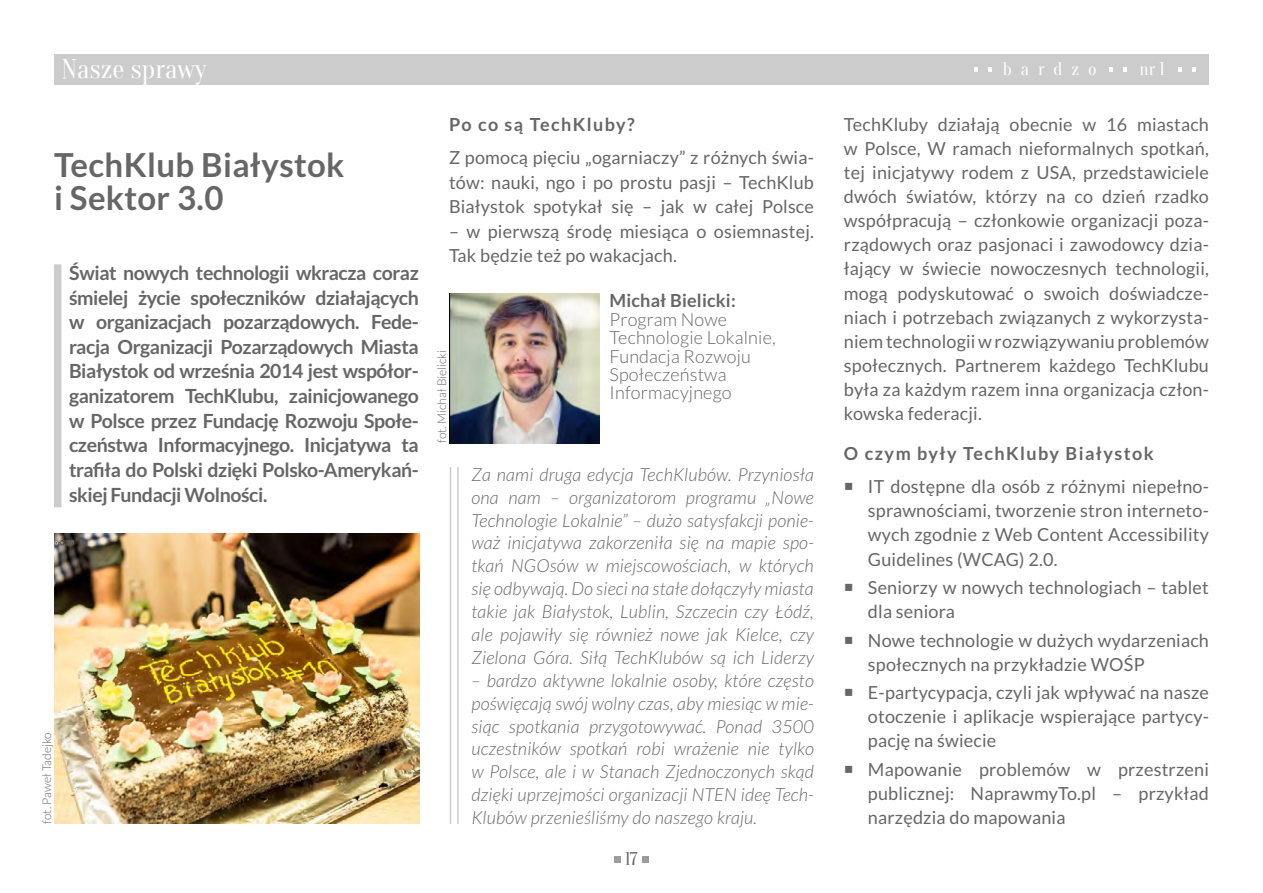
<style>
.page{position:relative;width:1263px;height:893px;background:#fff}
.page>*{position:absolute;margin:0;border:0;box-sizing:border-box;transform-origin:0 0}
.t1{font:700 33px/33.6px "Lato";letter-spacing:.01em;color:#666}
.t2{font:27px "Oranienbaum";color:#fff}
.t3{font:700 19.5px/24.6px "Lato";letter-spacing:-.02em;color:#666;text-align:justify}
.t4{font:18px/24px "Lato";letter-spacing:.01em;color:#666;text-align:justify}
.t5{font:italic 300 18px/23px "Lato";letter-spacing:.01em;color:#666;text-align:justify}
.t6{font:300 18px/18.5px "Lato";letter-spacing:.01em;color:#666}
.t7{font:700 18px "Lato";letter-spacing:.08em;color:#666}
.t8{font:700 18px "Lato";letter-spacing:.01em;color:#666}
.t9{font:18px "Oranienbaum";letter-spacing:.5em;color:#fff}
.t10{font:18px "Oranienbaum";color:#666}
.t11{font:300 12px "Lato";color:#666}
</style>
<div class="page">
<div style="left:54px;top:54px;width:1155px;height:31px;background:#ccc"></div>
<svg style="left:615px;top:856px;width:6px;height:6px"></svg>
<svg style="left:642px;top:856px;width:6px;height:6px"></svg>
<svg style="left:988px;top:68px;width:3px;height:4px"></svg>
<svg style="left:974px;top:68px;width:4px;height:4px"></svg>
<svg style="left:1192px;top:68px;width:3px;height:4px"></svg>
<svg style="left:1178px;top:68px;width:4px;height:4px"></svg>
<svg style="left:1123px;top:68px;width:3px;height:4px"></svg>
<svg style="left:1109px;top:68px;width:4px;height:4px"></svg>
<img style="left:54px;top:533px;width:365px;height:291px">
<img style="left:449px;top:293px;width:150px;height:150px">
<hr style="left:450px;top:467px;width:1px;height:357px;background:#ccc">
<hr style="left:457px;top:467px;width:2px;height:357px;background:#ccc">
<div style="left:54px;top:264px;width:8px;height:243px;background:#ccc"></div>
<h2 class="t2" style="left:62px;top:54px;width:146px">Nasze sprawy</h2>
<p class="t9" style="left:1003px;top:59px;width:95px">bardzo</p>
<p class="t9" style="left:1139px;top:59px;width:27px">nr 1</p>
<h1 class="t1" style="left:54px;top:147px;width:292px">TechKlub Białystok i Sektor 3.0</h1>
<p class="t3" style="left:69px;top:260px;width:351px">Świat nowych technologii wkracza coraz śmielej życie społeczników działających w organizacjach pozarządowych. Fede&shy;racja Organizacji Pozarządowych Miasta Białystok od września 2014 jest współor&shy;ganizatorem TechKlubu, zainicjowanego w Polsce przez Fundację Rozwoju Społe&shy;czeństwa Informacyjnego. Inicjatywa ta trafiła do Polski dzięki Polsko-Amerykań&shy;skiej Fundacji Wolności.</p>
<p class="t11" style="left:40px;top:824px;width:93px;rotate:-90deg">fot. Paweł Tadejko</p>
<p class="t7" style="left:449px;top:114px;width:187px">Po co są TechKluby?</p>
<p class="t4" style="left:449px;top:145px;width:366px;line-height:24.5px">Z pomocą pięciu „ogarniaczy” z różnych świa&shy;tów: nauki, ngo i po prostu pasji – TechKlub Białystok spotykał się – jak w całej Polsce</p>
<p class="t4" style="left:449px;top:219px;width:366px;line-height:24.5px">– w pierwszą środę miesiąca o osiemnastej.<br>Tak będzie też po wakacjach.</p>
<p class="t8" style="left:609px;top:290px;width:128px">Michał Bielicki:</p>
<p class="t6" style="left:609px;top:310px;width:168px">Program Nowe<br>Technologie Lokalnie,<br>Fundacja Rozwoju<br>Społeczeństwa<br>Informacyjnego</p>
<p class="t11" style="left:435px;top:443px;width:95px;rotate:-90deg">fot. Michał Bielicki</p>
<p class="t5" style="left:471px;top:463px;width:344px">Za nami druga edycja TechKlubów. Przyniosła ona nam – organizatorom programu „Nowe Technologie Lokalnie” – dużo satysfakcji ponie&shy;waż inicjatywa zakorzeniła się na mapie spo&shy;tkań NGOsów w miejscowościach, w których się odbywają. Do sieci na stałe dołączyły miasta takie jak Białystok, Lublin, Szczecin czy Łódź, ale pojawiły się również nowe jak Kielce, czy Zielona Góra. Siłą TechKlubów są ich Liderzy</p>
<p class="t5" style="left:471px;top:669px;width:344px">– bardzo aktywne lokalnie osoby, które często poświęcają swój wolny czas, aby miesiąc w mie&shy;siąc spotkania przygotowywać. Ponad 3500 uczestników spotkań robi wrażenie nie tylko w Polsce, ale i w Stanach Zjednoczonych skąd dzięki uprzejmości organizacji NTEN ideę Tech-Klubów przenieśliśmy do naszego kraju.</p>
<p class="t10" style="left:625px;top:849px;width:14px">17</p>
<p class="t4" style="left:844px;top:113px;width:366px">TechKluby działają obecnie w 16 miastach w Polsce, W ramach nieformalnych spotkań, tej inicjatywy rodem z USA, przedstawiciele dwóch światów, którzy na co dzień rzadko współpracują – członkowie organizacji poza&shy;rządowych oraz pasjonaci i zawodowcy dzia&shy;łający w świecie nowoczesnych technologii, mogą podyskutować o swoich doświadcze&shy;niach i potrzebach związanych z wykorzysta&shy;niem technologii w rozwiązywaniu problemów społecznych. Partnerem każdego TechKlubu była za każdym razem inna organizacja człon&shy;kowska federacji.</p>
<p class="t7" style="left:844px;top:443px;width:311px">O czym były TechKluby Białystok</p>
<p class="t4" style="left:868px;top:475px;width:342px">IT dostępne dla osób z różnymi niepełno&shy;sprawnościami, tworzenie stron interneto&shy;wych zgodnie z Web Content Accessibility Guidelines (WCAG) 2.0.</p>
<p class="t4" style="left:868px;top:575px;width:342px">Seniorzy w nowych technologiach – tablet dla seniora</p>
<p class="t4" style="left:868px;top:628px;width:342px">Nowe technologie w dużych wydarzeniach społecznych na przykładzie WOŚP</p>
<p class="t4" style="left:868px;top:681px;width:342px">E-partycypacja, czyli jak wpływać na nasze otoczenie i aplikacje wspierające partycy&shy;pację na świecie</p>
<p class="t4" style="left:868px;top:757px;width:342px">Mapowanie problemów w przestrzeni publicznej: NaprawmyTo.pl – przykład</p>
<p class="t4" style="left:868px;top:805px;width:199px">narzędzia do mapowania</p>
</div>
